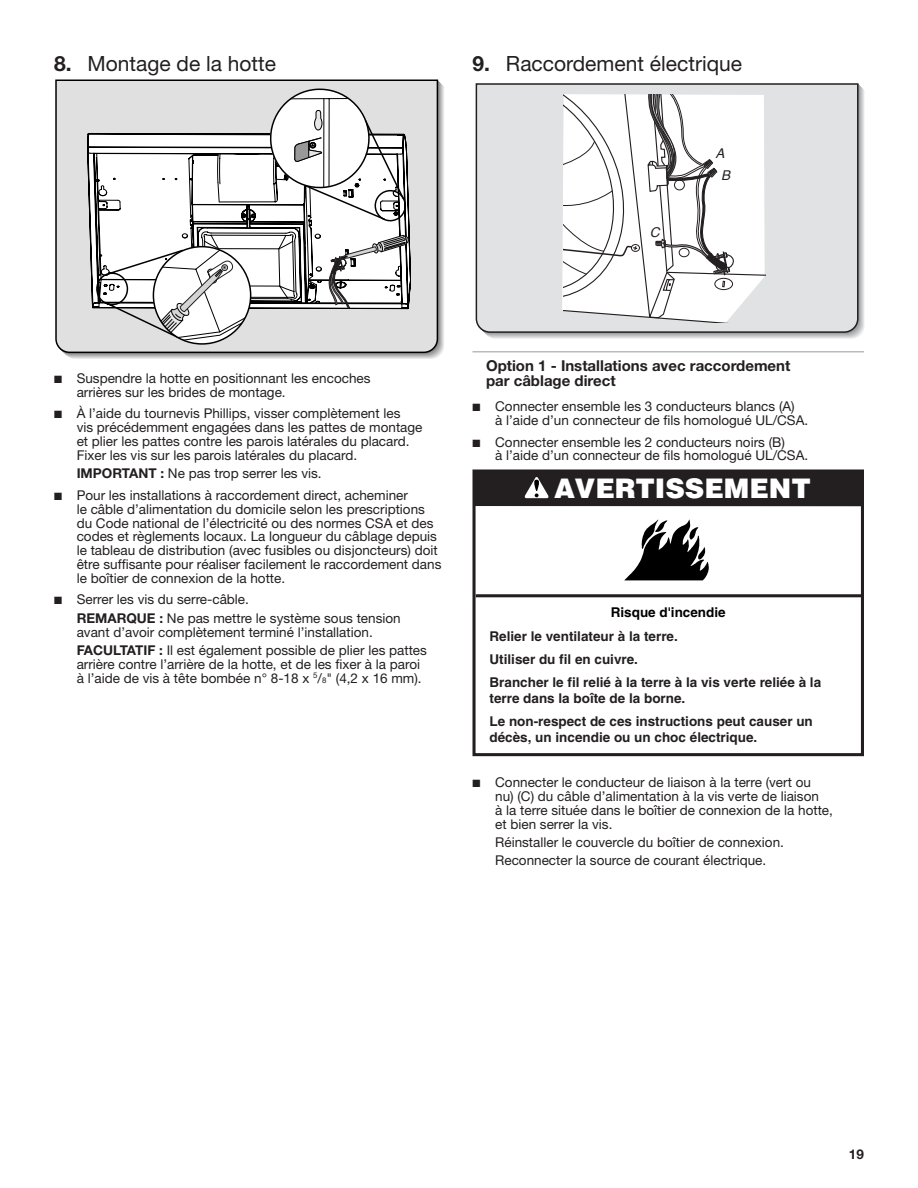
<style>
.page{position:relative;width:918px;height:1188px;background:#fff}
.page>*{position:absolute;margin:0;border:0;box-sizing:border-box;transform-origin:0 0}
.t1{font:900 27px "Helvetica";color:#fff}
.t2{font:21px "Helvetica Neue";color:#231f20}
.Heading_3_Rules{font:700 15px/15px "Helvetica Neue";color:#231f20}
.Body_Indent{font:13.5px/13.8px "Helvetica Neue";color:#231f20}
.t3{font:700 13.5px/23.2px "Helvetica";color:#231f20}
.t4{font:italic 13.5px/21.8px "Helvetica";color:#231f20;text-align:center}
.t5{font:700 13.5px "Helvetica Neue";color:#231f20}
.s1{font-weight:700}
.s2{font-size:7.8px}
.s3{color:#000}
</style>
<div class="page">
<hr style="left:472px;top:351px;width:392px;height:2px;background:#babbbe">
<svg style="left:55px;top:80px;width:384px;height:274px;background:#cfcfcf"></svg>
<svg style="left:87px;top:87px;width:324px;height:257px"></svg>
<div style="left:153px;top:246px;width:98px;height:99px;border:2px solid #000;border-radius:50%"></div>
<svg style="left:475px;top:83px;width:384px;height:251px;background:#d9dadc"></svg>
<svg style="left:563px;top:95px;width:202px;height:228px"></svg>
<div style="left:472px;top:469px;width:392px;height:287px;border:3px solid #231f20"></div>
<hr style="left:476px;top:594px;width:386px;height:3px;background:#231f20">
<div style="left:474px;top:470px;width:388px;height:36px;background:#231f20"></div>
<svg style="left:524px;top:477px;width:25px;height:21px"></svg>
<svg style="left:624px;top:520px;width:85px;height:60px"></svg>
<p class="t2" style="left:54px;top:51px;width:224px"><span class="s1">8.</span> Montage de la hotte</p>
<p class="t2" style="left:472px;top:51px;width:271px"><span class="s1">9.</span> Raccordement électrique</p>
<p class="t4" style="left:650px;top:221px;width:11px">C</p>
<p class="t4" style="left:715px;top:143px;width:16px">A<br>B</p>
<p class="Body_Indent" style="left:77px;top:371px;width:295px;text-indent:-23px">■ Suspendre la hotte en positionnant les encoches arrières sur les brides de montage.</p>
<p class="Body_Indent" style="left:77px;top:407px;width:347px;text-indent:-23px">■ À l’aide du tournevis Phillips, visser complètement les<br>vis précédemment engagées dans les pattes de montage et plier les pattes contre les parois latérales du placard.<br>Fixer les vis sur les parois latérales du placard.</p>
<p class="Body_Indent" style="left:77px;top:467px;width:247px"><span class="s1">IMPORTANT :</span> Ne pas trop serrer les vis.</p>
<p class="Body_Indent" style="left:77px;top:488px;width:366px;text-indent:-23px">■ Pour les installations à raccordement direct, acheminer<br>le câble d’alimentation du domicile selon les prescriptions du Code national de l’électricité ou des normes CSA et des codes et règlements locaux. La longueur du câblage depuis le tableau de distribution (avec fusibles ou disjoncteurs) doit être suffisante pour réaliser facilement le raccordement dans le boîtier de connexion de la hotte.</p>
<p class="Body_Indent" style="left:54px;top:593px;width:196px">■ Serrer les vis du serre-câble.</p>
<p class="Body_Indent" style="left:77px;top:611px;width:326px"><span class="s1">REMARQUE :</span> Ne pas mettre le système sous tension avant d’avoir complètement terminé l’installation.</p>
<p class="Body_Indent" style="left:77px;top:643px;width:352px"><span class="s1">FACULTATIF :</span> Il est également possible de plier les pattes arrière contre l’arrière de la hotte, et de les fixer à la paroi à l’aide de vis à tête bombée n° 8-18 x <sup>5</sup>/<span class="s2">8</span>" (4,2 x 16 mm).</p>
<h3 class="Heading_3_Rules" style="left:486px;top:357px;width:306px">Option 1 - Installations avec raccordement par câblage direct</h3>
<p class="Body_Indent" style="left:495px;top:399px;width:315px;text-indent:-23px">■ Connecter ensemble les 3 conducteurs blancs (A)<br>à l’aide d’un connecteur de fils homologué UL/CSA.</p>
<p class="Body_Indent" style="left:495px;top:435px;width:315px;text-indent:-23px">■ Connecter ensemble les 2 conducteurs noirs (B)<br>à l’aide d’un connecteur de fils homologué UL/CSA.</p>
<p class="t1" style="left:554px;top:471px;width:258px">AVERTISSEMENT</p>
<p class="t3" style="left:490px;top:601px;width:333px;text-indent:121px"><span class="s3">Risque d'incendie<br></span>Relier le ventilateur à la terre.<br>Utiliser du fil en cuivre.<br>Brancher le fil relié à la terre à la vis verte reliée à la</p>
<p class="t3" style="left:490px;top:686px;width:325px">terre dans la boîte de la borne.<br>Le non-respect de ces instructions peut causer un</p>
<p class="t3" style="left:490px;top:725px;width:269px">décès, un incendie ou un choc électrique.</p>
<p class="Body_Indent" style="left:495px;top:775px;width:339px;text-indent:-23px">■ Connecter le conducteur de liaison à la terre (vert ou<br>nu) (C) du câble d’alimentation à la vis verte de liaison<br>à la terre située dans le boîtier de connexion de la hotte, et bien serrer la vis.</p>
<p class="Body_Indent" style="left:495px;top:835px;width:290px">Réinstaller le couvercle du boîtier de connexion.</p>
<p class="Body_Indent" style="left:495px;top:854px;width:273px">Reconnecter la source de courant électrique.</p>
<p class="t5" style="left:849px;top:1146px;width:17px">19</p>
</div>
